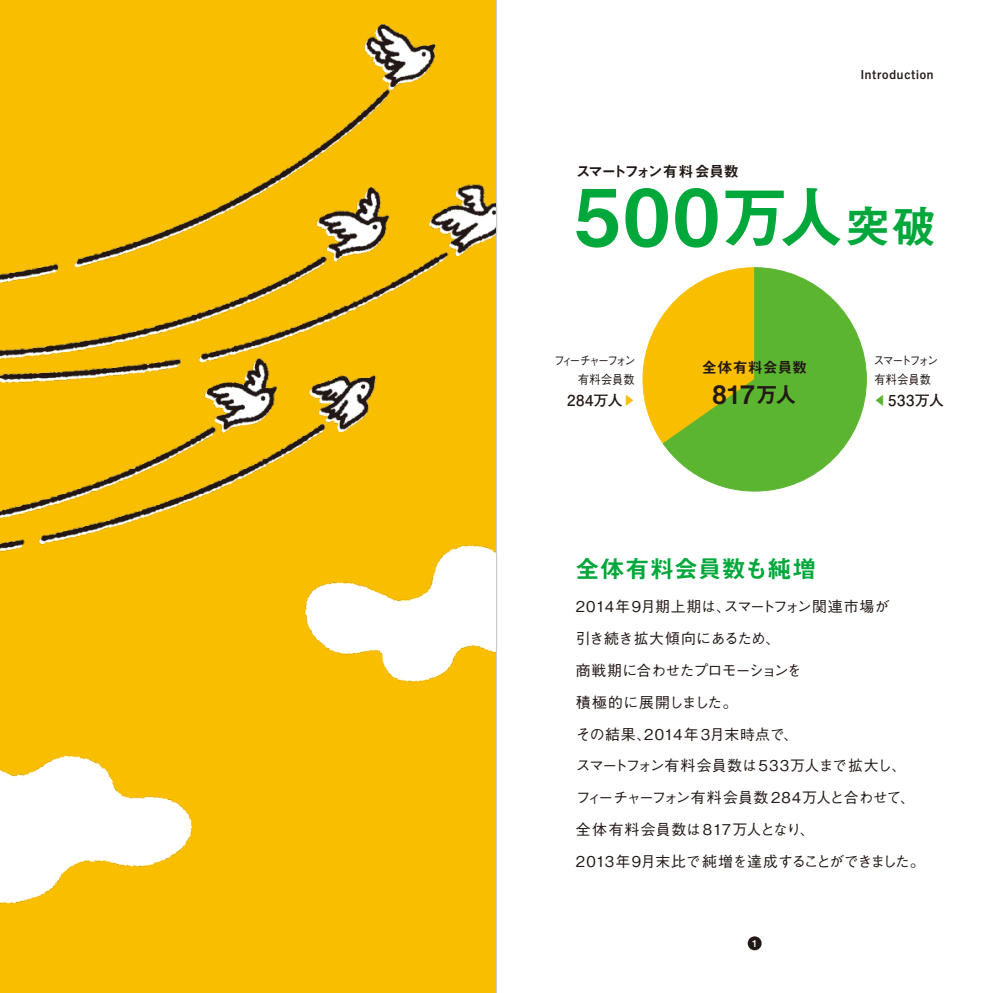
<style>
.page{position:relative;width:993px;height:993px;background:#fff}
.page>*{position:absolute;margin:0;border:0;box-sizing:border-box;transform-origin:0 0}
.t1{font:78.75px "Midashi Go Pr 5 MB31";color:#00a73b;scale:1.06 1}
.t2{font:25.38px "Midashi Go Pr 5 MB31";color:#221815}
.t3{font:24.5px "Midashi Go Pr 5 MB31";letter-spacing:-.02em;color:#00a73b}
.t4{font:15.05px "Midashi Go Pr 5 MB31";letter-spacing:-.135em;color:#221815}
.t5{font:700 15.05px "Futo Go B101 Pr 5";letter-spacing:.025em;color:#221815}
.t6{font:15.05px "Midashi Go Pr 5 MB31";color:#221815}
.t7{font:500 14.88px/31.8px "Gothic BBB Pr 5";letter-spacing:-.02em;color:#221815}
.t8{font:500 12.25px/19.2px "Gothic BBB Pr 5";letter-spacing:-.15em;color:#221815;scale:.9 1}
.t9{font:11.55px "Koburina Go Std N W6";letter-spacing:.07em;color:#221815}
.t10{font:9.45px "Midashi Go Pr 5 MB31";color:#fff}
.s1{font-size:68.42px}
.s2{font-size:44.45px}
.s3{font-size:12.25px;color:#fabe00}
.s4{font-size:21.88px}
.s5{font-size:12.25px;color:#5cb531}
</style>
<div class="page">
<img style="left:0;top:0;width:762px;height:992px">
<div style="left:747px;top:936px;width:14px;height:13px;background:#221815;border-radius:50%"></div>
<svg style="left:641px;top:266px;width:20px;height:179px"></svg>
<svg style="left:661px;top:266px;width:206px;height:226px"></svg>
<hr style="left:496px;top:0;width:1px;height:992px;background:#c9caca">
<p class="t4" style="left:575px;top:159px;width:164px">スマートフォン有料会員数</p>
<p class="t9" style="left:860px;top:66px;width:74px">Introduction</p>
<h1 class="t1" style="left:574px;top:154px;width:343px">500<span class="s1">万人</span><span class="s2">突破</span></h1>
<p class="t8" style="left:553px;top:350px;width:92px;text-align:right">フィーチャーフォン有料会員数</p>
<p class="t5" style="left:567px;top:388px;width:70px">284万人<span class="s3">▶</span></p>
<p class="t6" style="left:701px;top:355px;width:107px">全体有料会員数</p>
<h2 class="t2" style="left:712px;top:374px;width:86px">817<span class="s4">万人</span></h2>
<p class="t8" style="left:873px;top:350px;width:74px">スマートフォン有料会員数</p>
<p class="t5" style="left:873px;top:388px;width:72px"><span class="s5">◀</span>533万人</p>
<h3 class="t3" style="left:575px;top:549px;width:243px">全体有料会員数も純増</h3>
<p class="t7" style="left:575px;top:589px;width:350px">2014年9月期上期は、スマートフォン関連市場が<br>引き続き拡大傾向にあるため、<br>商戦期に合わせたプロモーションを<br>積極的に展開しました。<br>その結果、2014年3月末時点で、<br>スマートフォン有料会員数は533万人まで拡大し、フィーチャーフォン有料会員数 284万人と合わせて、全体有料会員数は817万人となり、<br>2013年9月末比で純増を達成することができました。</p>
<p class="t10" style="left:751px;top:935px;width:7px">1</p>
</div>
